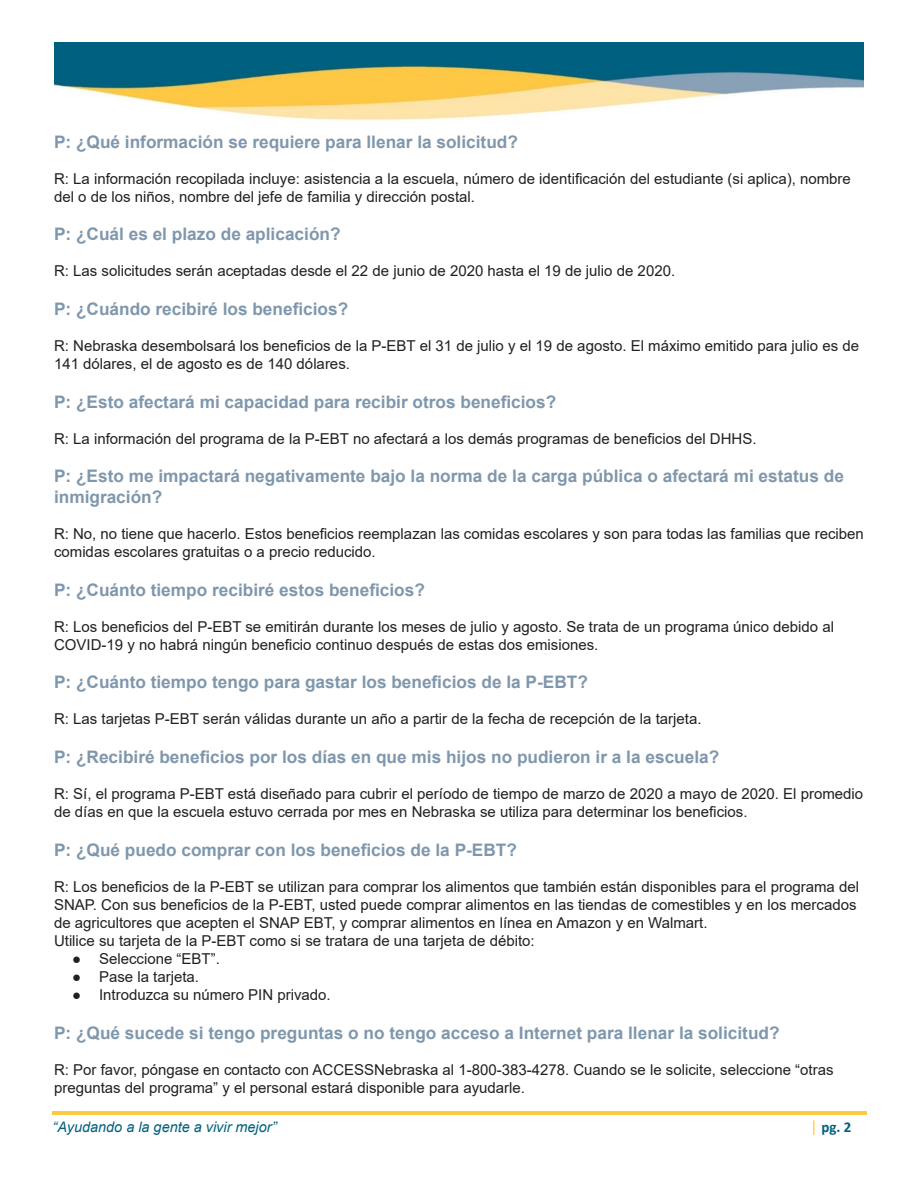
<style>
.page{position:relative;width:918px;height:1188px;background:#fff}
.page>*{position:absolute;margin:0;border:0;box-sizing:border-box;transform-origin:0 0}
.Paragraph_Style_1{font:700 17.25px/20.7px "Arial";color:#7f97ac}
.Paragraph_Style_1-2{font:15px/18px "Arial";color:#231f20}
.Paragraph_Style_with{font:15px "Arial";color:#231f20}
.t1{font:700 15px "Calibri";color:#00607f}
.t2{font:italic 14.4px "Arial";color:#00607f}
.t3{font:italic 13.5px "Arial";letter-spacing:.005em;color:#00607f}
.s1{font-weight:400;font-size:16.5px;color:#ffc843}
</style>
<div class="page">
<hr style="left:52px;top:1111px;width:814px;height:4px;background:#ffc843">
<img style="left:54px;top:43px;width:810px;height:78px">
<p class="Paragraph_Style_1" style="left:54px;top:131px;width:465px">P: ¿Qué información se requiere para llenar la solicitud?</p>
<p class="Paragraph_Style_1-2" style="left:54px;top:169px;width:798px">R: La información recopilada incluye: asistencia a la escuela, número de identificación del estudiante (si aplica), nombre del o de los niños, nombre del jefe de familia y dirección postal.</p>
<p class="Paragraph_Style_1" style="left:54px;top:224px;width:288px">P: ¿Cuál es el plazo de aplicación?</p>
<p class="Paragraph_Style_1-2" style="left:54px;top:262px;width:623px">R: Las solicitudes serán aceptadas desde el 22 de junio de 2020 hasta el 19 de julio de 2020.</p>
<p class="Paragraph_Style_1" style="left:54px;top:299px;width:296px">P: ¿Cuándo recibiré los beneficios?</p>
<p class="Paragraph_Style_1-2" style="left:54px;top:337px;width:807px">R: Nebraska desembolsará los beneficios de la P-EBT el 31 de julio y el 19 de agosto. El máximo emitido para julio es de<br>141 dólares, el de agosto es de 140 dólares.</p>
<p class="Paragraph_Style_1" style="left:54px;top:391px;width:504px">P: ¿Esto afectará mi capacidad para recibir otros beneficios?</p>
<p class="Paragraph_Style_1-2" style="left:54px;top:429px;width:704px">R: La información del programa de la P-EBT no afectará a los demás programas de beneficios del DHHS.</p>
<p class="Paragraph_Style_1" style="left:54px;top:466px;width:791px">P: ¿Esto me impactará negativamente bajo la norma de la carga pública o afectará mi estatus de inmigración?</p>
<p class="Paragraph_Style_1-2" style="left:54px;top:525px;width:811px">R: No, no tiene que hacerlo. Estos beneficios reemplazan las comidas escolares y son para todas las familias que reciben comidas escolares gratuitas o a precio reducido.</p>
<p class="Paragraph_Style_1" style="left:54px;top:580px;width:372px">P: ¿Cuánto tiempo recibiré estos beneficios?</p>
<p class="Paragraph_Style_1-2" style="left:54px;top:617px;width:782px">R: Los beneficios del P-EBT se emitirán durante los meses de julio y agosto. Se trata de un programa único debido al<br>COVID-19 y no habrá ningún beneficio continuo después de estas dos emisiones.</p>
<p class="Paragraph_Style_1" style="left:54px;top:672px;width:535px">P: ¿Cuánto tiempo tengo para gastar los beneficios de la P-EBT?</p>
<p class="Paragraph_Style_1-2" style="left:54px;top:710px;width:649px">R: Las tarjetas P-EBT serán válidas durante un año a partir de la fecha de recepción de la tarjeta.</p>
<p class="Paragraph_Style_1" style="left:54px;top:747px;width:667px">P: ¿Recibiré beneficios por los días en que mis hijos no pudieron ir a la escuela?</p>
<p class="Paragraph_Style_1-2" style="left:54px;top:785px;width:811px">R: Sí, el programa P-EBT está diseñado para cubrir el período de tiempo de marzo de 2020 a mayo de 2020. El promedio de días en que la escuela estuvo cerrada por mes en Nebraska se utiliza para determinar los beneficios.</p>
<p class="Paragraph_Style_1" style="left:54px;top:840px;width:464px">P: ¿Qué puedo comprar con los beneficios de la P-EBT?</p>
<p class="Paragraph_Style_1-2" style="left:54px;top:877px;width:807px">R: Los beneficios de la P-EBT se utilizan para comprar los alimentos que también están disponibles para el programa del<br>SNAP. Con sus beneficios de la P-EBT, usted puede comprar alimentos en las tiendas de comestibles y en los mercados de agricultores que acepten el SNAP EBT, y comprar alimentos en línea en Amazon y en Walmart.</p>
<p class="Paragraph_Style_1-2" style="left:54px;top:931px;width:482px">Utilice su tarjeta de la P-EBT como si se tratara de una tarjeta de débito:</p>
<p class="Paragraph_Style_with" style="left:72px;top:948px;width:149px">● Seleccione “EBT”.</p>
<p class="Paragraph_Style_with" style="left:72px;top:966px;width:129px">● Pase la tarjeta.</p>
<p class="Paragraph_Style_with" style="left:72px;top:984px;width:260px">● Introduzca su número PIN privado.</p>
<p class="Paragraph_Style_1" style="left:54px;top:1022px;width:727px">P: ¿Qué sucede si tengo preguntas o no tengo acceso a Internet para llenar la solicitud?</p>
<p class="Paragraph_Style_1-2" style="left:54px;top:1060px;width:781px">R: Por favor, póngase en contacto con ACCESSNebraska al 1-800-383-4278. Cuando se le solicite, seleccione “otras preguntas del programa” y el personal estará disponible para ayudarle.</p>
<p class="t2" style="left:53px;top:1117px;width:225px">“Ayudando a la gente a vivir mejor”</p>
<p class="t3" style="left:54px;top:1118px;width:216px">“Helping People Living Better Lives”</p>
<p class="t1" style="left:810px;top:1116px;width:43px"><span class="s1">|</span> pg. 2</p>
</div>
